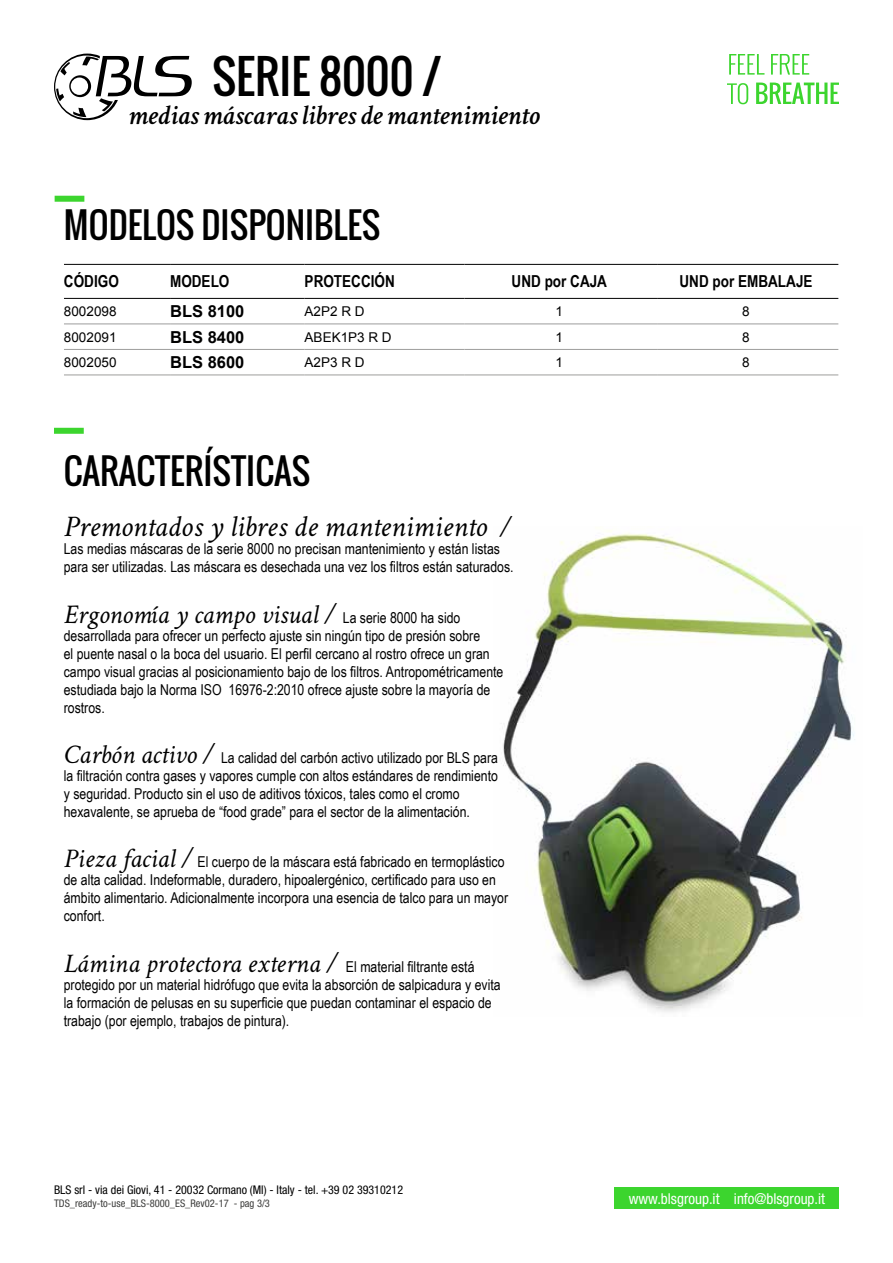
<style>
.page{position:relative;width:893px;height:1263px;background:#fff}
.page>*{position:absolute;margin:0;border:0;box-sizing:border-box;transform-origin:0 0}
.t1{font:45px "Oswald";color:#000}
.t2{font:34.5px "Oswald";color:#000}
.t3{font:italic 30px "Crimson Text";color:#000}
.t4{font:italic 600 27.75px "Crimson Text";color:#000}
.t5{font:italic 27px "Crimson Text";color:#000}
.t6{font:700 16.5px "Arial Narrow";color:#000}
.t7{font:700 16.5px "Arial";color:#000}
.t8{font:15px/18px "Arial Narrow";color:#000}
.t9{font:condensed 15px "Helvetica Neue";color:#fff}
.t10{font:13.5px "Arial";color:#000}
.t11{font:condensed 12px "Helvetica Neue";color:#000}
.t12{font:condensed 10.5px "Helvetica Neue";color:#3c3c3b}
.s1{font-size:27px}
.s2{font-family:"Arial Narrow";font-style:normal;font-size:15px}
.s3{font-family:"Crimson Text";font-style:italic;font-size:27px}
</style>
<div class="page">
<svg style="left:729px;top:54px;width:35px;height:21px"></svg>
<svg style="left:771px;top:54px;width:38px;height:21px"></svg>
<svg style="left:727px;top:83px;width:21px;height:21px"></svg>
<svg style="left:756px;top:83px;width:83px;height:21px"></svg>
<div style="left:615px;top:1187px;width:224px;height:21px;background:#3cd52e"></div>
<img style="left:503px;top:530px;width:352px;height:482px">
<svg style="left:54px;top:54px;width:138px;height:66px"></svg>
<div style="left:54px;top:428px;width:30px;height:6px;background:#3cd52e"></div>
<div style="left:55px;top:196px;width:29px;height:6px;background:#3cd52e"></div>
<hr style="left:64px;top:324px;width:106px;height:1px;background:#9d9d9c">
<hr style="left:170px;top:324px;width:135px;height:1px;background:#9d9d9c">
<hr style="left:305px;top:324px;width:160px;height:1px;background:#9d9d9c">
<hr style="left:465px;top:324px;width:193px;height:1px;background:#9d9d9c">
<hr style="left:658px;top:324px;width:180px;height:1px;background:#9d9d9c">
<hr style="left:64px;top:349px;width:106px;height:1px;background:#9d9d9c">
<hr style="left:170px;top:349px;width:135px;height:1px;background:#9d9d9c">
<hr style="left:305px;top:349px;width:160px;height:1px;background:#9d9d9c">
<hr style="left:465px;top:349px;width:193px;height:1px;background:#9d9d9c">
<hr style="left:658px;top:349px;width:180px;height:1px;background:#9d9d9c">
<hr style="left:64px;top:375px;width:106px;height:1px;background:#9d9d9c">
<hr style="left:170px;top:375px;width:135px;height:1px;background:#9d9d9c">
<hr style="left:305px;top:375px;width:160px;height:1px;background:#9d9d9c">
<hr style="left:465px;top:375px;width:193px;height:1px;background:#9d9d9c">
<hr style="left:658px;top:375px;width:180px;height:1px;background:#9d9d9c">
<hr style="left:64px;top:264px;width:106px;height:1px;background:#000">
<hr style="left:170px;top:264px;width:135px;height:1px;background:#000">
<hr style="left:305px;top:264px;width:160px;height:1px;background:#000">
<hr style="left:465px;top:264px;width:193px;height:1px;background:#000">
<hr style="left:658px;top:264px;width:180px;height:1px;background:#000">
<hr style="left:64px;top:298px;width:106px;height:1px;background:#000">
<hr style="left:170px;top:298px;width:135px;height:1px;background:#000">
<hr style="left:305px;top:298px;width:160px;height:1px;background:#000">
<hr style="left:465px;top:298px;width:193px;height:1px;background:#000">
<hr style="left:658px;top:298px;width:180px;height:1px;background:#000">
<h1 class="t1" style="left:212px;top:43px;width:231px">SERIE 8000 /</h1>
<h3 class="t4" style="left:128px;top:95px;width:413px">medias máscaras libres de mantenimiento</h3>
<h2 class="t2" style="left:64px;top:199px;width:318px">MODELOS DISPONIBLES</h2>
<p class="t6" style="left:64px;top:269px;width:56px">CÓDIGO</p>
<p class="t6" style="left:170px;top:269px;width:61px">MODELO</p>
<p class="t6" style="left:305px;top:269px;width:92px">PROTECCIÓN</p>
<p class="t6" style="left:512px;top:269px;width:97px">UND por CAJA</p>
<p class="t6" style="left:679px;top:269px;width:135px">UND por EMBALAJE</p>
<p class="t10" style="left:64px;top:302px;width:54px">8002098</p>
<p class="t7" style="left:170px;top:300px;width:76px">BLS 8100</p>
<p class="t10" style="left:305px;top:302px;width:62px">A2P2 R D</p>
<p class="t10" style="left:555px;top:302px;width:9px">1</p>
<p class="t10" style="left:742px;top:302px;width:9px">8</p>
<p class="t10" style="left:64px;top:328px;width:54px">8002091</p>
<p class="t7" style="left:170px;top:326px;width:76px">BLS 8400</p>
<p class="t10" style="left:305px;top:328px;width:89px">ABEK1P3 R D</p>
<p class="t10" style="left:555px;top:328px;width:9px">1</p>
<p class="t10" style="left:742px;top:328px;width:9px">8</p>
<p class="t10" style="left:64px;top:353px;width:54px">8002050</p>
<p class="t7" style="left:170px;top:351px;width:76px">BLS 8600</p>
<p class="t10" style="left:305px;top:353px;width:62px">A2P3 R D</p>
<p class="t10" style="left:555px;top:353px;width:9px">1</p>
<p class="t10" style="left:742px;top:353px;width:9px">8</p>
<h2 class="t2" style="left:64px;top:445px;width:248px">CARACTERÍSTICAS</h2>
<h3 class="t3" style="left:64px;top:509px;width:450px">Premontados y libres de mantenimiento <span class="s1">/</span></h3>
<p class="t8" style="left:64px;top:539px;width:451px">Las medias máscaras de la serie 8000 no precisan mantenimiento y están listas para ser utilizadas. Las máscara es desechada una vez los filtros están saturados.</p>
<h3 class="t5" style="left:64px;top:599px;width:398px">Ergonomía y campo visual / <span class="s2">La serie 8000 ha sido</span></h3>
<p class="t8" style="left:64px;top:626px;width:441px">desarrollada para ofrecer un perfecto ajuste sin ningún tipo de presión sobre<br>el puente nasal o la boca del usuario. El perfil cercano al rostro ofrece un gran campo visual gracias al posicionamiento bajo de los filtros. Antropométricamente estudiada bajo la Norma ISO 16976-2:2010 ofrece ajuste sobre la mayoría de rostros.</p>
<p class="t8" style="left:64px;top:748px;width:436px"><span class="s3">Carbón activo /</span> La calidad del carbón activo utilizado por BLS para la filtración contra gases y vapores cumple con altos estándares de rendimiento y seguridad. Producto sin el uso de aditivos tóxicos, tales como el cromo hexavalente, se aprueba de “food grade” para el sector de la alimentación.</p>
<p class="t8" style="left:64px;top:852px;width:446px"><span class="s3">Pieza facial /</span> El cuerpo de la máscara está fabricado en termoplástico de alta calidad. Indeformable, duradero, hipoalergénico, certificado para uso en ámbito alimentario. Adicionalmente incorpora una esencia de talco para un mayor confort.</p>
<h3 class="t5" style="left:64px;top:948px;width:412px">Lámina protectora externa / <span class="s2">El material filtrante está</span></h3>
<p class="t8" style="left:64px;top:975px;width:438px">protegido por un material hidrófugo que evita la absorción de salpicadura y evita la formación de pelusas en su superficie que puedan contaminar el espacio de trabajo (por ejemplo, trabajos de pintura).</p>
<p class="t11" style="left:54px;top:1182px;width:351px">BLS srl - via dei Giovi, 41 - 20032 Cormano (MI) - Italy - tel. +39 02 39310212</p>
<p class="t12" style="left:54px;top:1197px;width:217px">TDS_ready-to-use_BLS-8000_ES_Rev02-17 - pag 3/3</p>
<p class="t9" style="left:629px;top:1189px;width:198px">www.blsgroup.it info@blsgroup.it</p>
</div>
